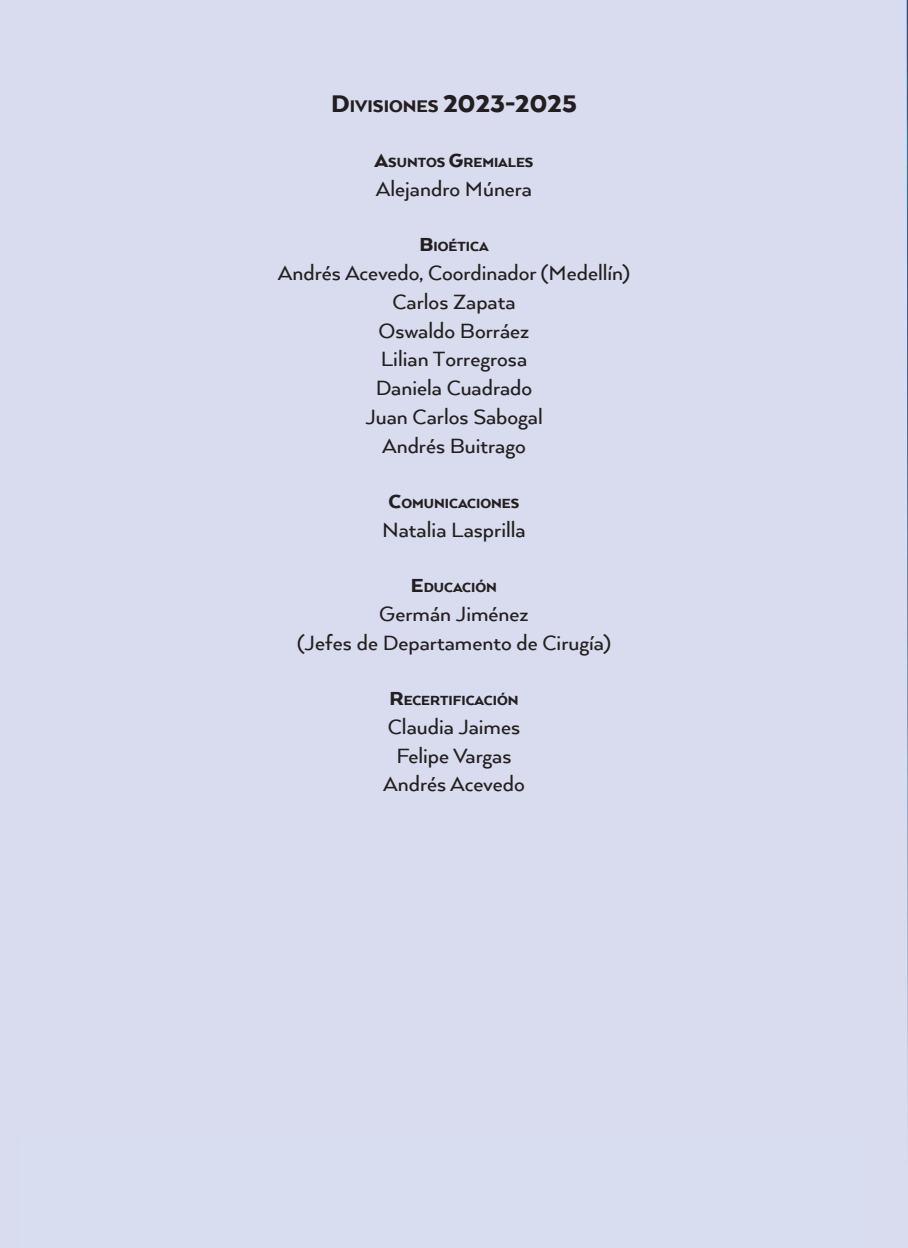
<style>
.page{position:relative;width:908px;height:1248px;background:#fff}
.page>*{position:absolute;margin:0;border:0;box-sizing:border-box;transform-origin:0 0}
.t1{font:500 24px/28.8px "Arquitecta W01";color:#231f20;text-align:center}
.t2{font:900 19.6px "Arquitecta W01";color:#231f20}
.t3{font:900 15.4px "Arquitecta W01";color:#231f20}
.s1{font-size:28px}
.s2{font-size:22px}
</style>
<div class="page">
<div style="left:21px;top:1137px;width:843px;height:110px;background:#d8ddef"></div>
<img style="left:906px;top:0;width:1px;height:1169px">
<p class="t2" style="left:331px;top:96px;width:247px"><span class="s1">D</span>IVISIONES <span class="s1">2023-2025</span></p>
<p class="t3" style="left:374px;top:155px;width:160px"><span class="s2">A</span>SUNTOS <span class="s2">G</span>REMIALES</p>
<p class="t1" style="left:375px;top:175px;width:158px">Alejandro Múnera</p>
<p class="t3" style="left:419px;top:239px;width:71px"><span class="s2">B</span>IOÉTICA</p>
<p class="t1" style="left:278px;top:259px;width:353px">Andrés Acevedo, Coordinador (Medellín)<br>Carlos Zapata<br>Oswaldo Borráez<br>Lilian Torregrosa<br>Daniela Cuadrado<br>Juan Carlos Sabogal<br>Andrés Buitrago</p>
<p class="t3" style="left:388px;top:495px;width:132px"><span class="s2">C</span>OMUNICACIONES</p>
<p class="t1" style="left:382px;top:515px;width:145px">Natalia Lasprilla</p>
<p class="t3" style="left:411px;top:579px;width:87px"><span class="s2">E</span>DUCACIÓN</p>
<p class="t1" style="left:297px;top:599px;width:315px">Germán Jiménez<br>(Jefes de Departamento de Cirugía)</p>
<p class="t3" style="left:389px;top:692px;width:131px"><span class="s2">R</span>ECERTIFICACIÓN</p>
<p class="t1" style="left:383px;top:712px;width:143px">Claudia Jaimes<br>Felipe Vargas<br>Andrés Acevedo</p>
</div>
